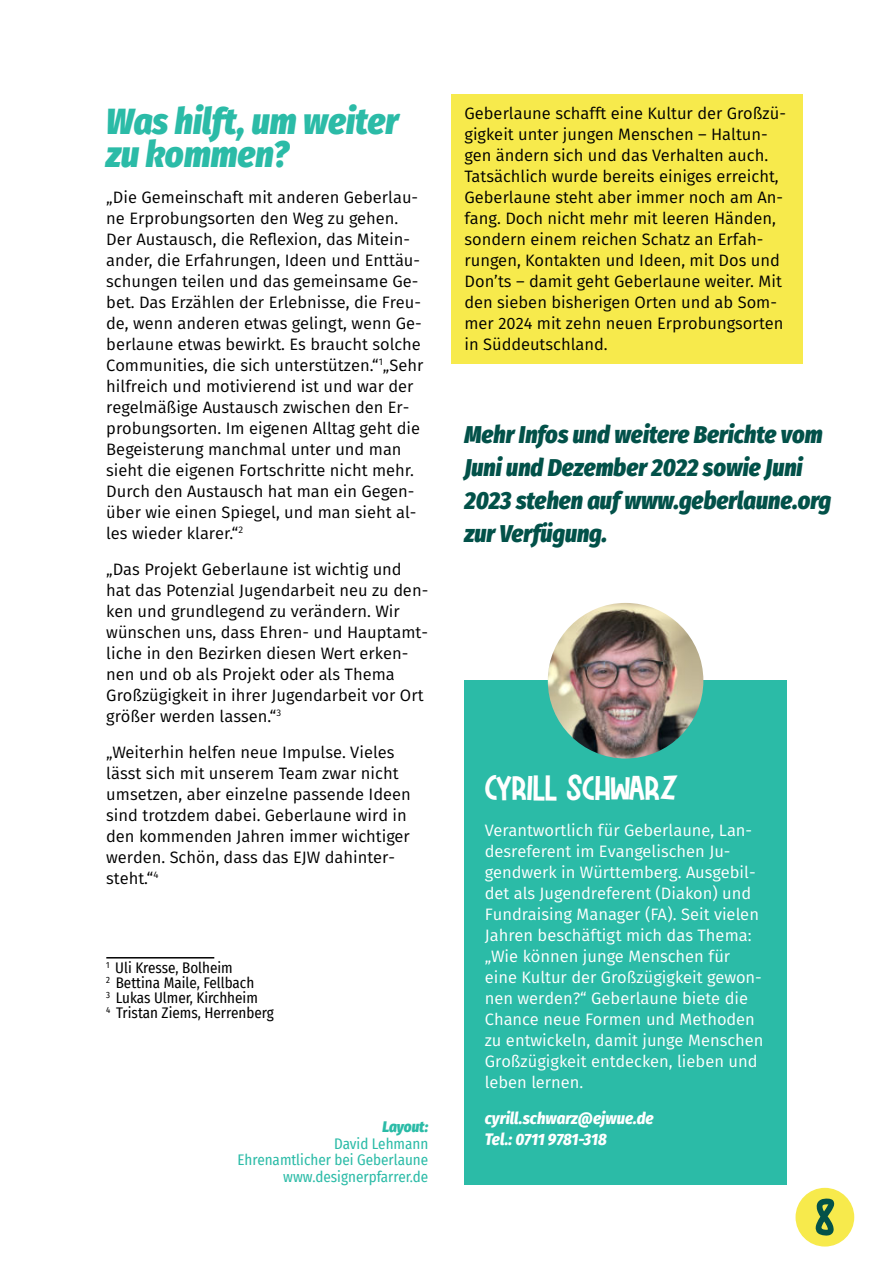
<style>
.page{position:relative;width:893px;height:1263px;background:#fff}
.page>*{position:absolute;margin:0;border:0;box-sizing:border-box;transform-origin:0 0}
.t1{font:51.9px "Rockinsoda";color:#035249}
.t2{font:italic 900 36px/33px "Fira Sans Condensed";color:#2bbba7}
.t3{font:36px "Rockinsoda";color:#fff}
.t4{font:italic 900 24px/33px "Fira Sans Condensed";color:#025149}
.t5{font:16.5px/21px "Fira Sans";color:#000}
.t6{font:16.5px/21px "Fira Sans";color:#fff}
.t7{font:italic 800 16.5px/21px "Fira Sans Condensed";color:#fff}
.t8{font:15px "Fira Sans Condensed";color:#000}
.t9{font:15px/16.5px "Fira Sans Condensed";color:#2bbba7;text-align:right}
.t10{font:italic 900 15px "Fira Sans Condensed";letter-spacing:-.005em;color:#2bbba7}
</style>
<div class="page">
<div style="left:795px;top:1188px;width:59px;height:58px;background:#f7ea4c;border-radius:50%"></div>
<div style="left:452px;top:95px;width:351px;height:269px;background:#f7ea4c"></div>
<hr style="left:106px;top:957px;width:108px;height:1px;background:#000">
<div style="left:464px;top:681px;width:323px;height:504px;background:#2bbba7"></div>
<img style="left:548px;top:603px;width:155px;height:155px;border-radius:50%">
<h2 class="t2" style="left:106px;top:105px;width:294px">Was hilft, um weiter zu kommen?</h2>
<p class="t5" style="left:106px;top:188px;width:319px">„Die Gemeinschaft mit anderen Geberlau&shy;ne Erprobungsorten den Weg zu gehen.<br>Der Austausch, die Reflexion, das Mitein&shy;ander, die Erfahrungen, Ideen und Enttäu&shy;schungen teilen und das gemeinsame Ge&shy;bet. Das Erzählen der Erlebnisse, die Freu&shy;de, wenn anderen etwas gelingt, wenn Ge&shy;berlaune etwas bewirkt. Es braucht solche Communities, die sich unterstützen.“<sup>1</sup>„Sehr hilfreich und motivierend ist und war der regelmäßige Austausch zwischen den Er&shy;probungsorten. Im eigenen Alltag geht die Begeisterung manchmal unter und man sieht die eigenen Fortschritte nicht mehr.<br>Durch den Austausch hat man ein Gegen&shy;über wie einen Spiegel, und man sieht al&shy;les wieder klarer.“<sup>2</sup></p>
<p class="t5" style="left:106px;top:560px;width:323px">„Das Projekt Geberlaune ist wichtig und hat das Potenzial Jugendarbeit neu zu den&shy;ken und grundlegend zu verändern. Wir wünschen uns, dass Ehren- und Hauptamt&shy;liche in den Bezirken diesen Wert erken&shy;nen und ob als Projekt oder als Thema Großzügigkeit in ihrer Jugendarbeit vor Ort größer werden lassen.“<sup>3</sup></p>
<p class="t5" style="left:106px;top:743px;width:306px">„Weiterhin helfen neue Impulse. Vieles lässt sich mit unserem Team zwar nicht umsetzen, aber einzelne passende Ideen sind trotzdem dabei. Geberlaune wird in den kommenden Jahren immer wichtiger werden. Schön, dass das EJW dahinter&shy;steht.“<sup>4</sup></p>
<p class="t8" style="left:106px;top:959px;width:128px"><sup>1</sup> Uli Kresse, Bolheim</p>
<p class="t8" style="left:106px;top:974px;width:149px"><sup>2</sup> Bettina Maile, Fellbach</p>
<p class="t8" style="left:106px;top:989px;width:153px"><sup>3</sup> Lukas Ulmer, Kirchheim</p>
<p class="t8" style="left:106px;top:1004px;width:169px"><sup>4</sup> Tristan Ziems, Herrenberg</p>
<p class="t10" style="left:382px;top:1118px;width:47px">Layout:</p>
<p class="t9" style="left:238px;top:1135px;width:192px">David Lehmann<br>Ehrenamtlicher bei Geberlaune www.designerpfarrer.de</p>
<p class="t5" style="left:464px;top:103px;width:323px">Geberlaune schafft eine Kultur der Großzü&shy;gigkeit unter jungen Menschen – Haltun&shy;gen ändern sich und das Verhalten auch.<br>Tatsächlich wurde bereits einiges erreicht, Geberlaune steht aber immer noch am An&shy;fang. Doch nicht mehr mit leeren Händen, sondern einem reichen Schatz an Erfah&shy;rungen, Kontakten und Ideen, mit Dos und Don’ts – damit geht Geberlaune weiter. Mit den sieben bisherigen Orten und ab Som&shy;mer 2024 mit zehn neuen Erprobungsorten in Süddeutschland.</p>
<h3 class="t4" style="left:464px;top:418px;width:368px">Mehr Infos und weitere Berichte vom<br>Juni und Dezember 2022 sowie Juni<br>2023 stehen auf www.geberlaune.org zur Verfügung.</h3>
<h2 class="t3" style="left:485px;top:771px;width:195px">CYRILL SCHWARZ</h2>
<p class="t6" style="left:485px;top:821px;width:280px">Verantwortlich für Geberlaune, Lan&shy;desreferent im Evangelischen Ju&shy;gendwerk in Württemberg. Ausgebil&shy;det als Jugendreferent (Diakon) und Fundraising Manager (FA). Seit vielen Jahren beschäftigt mich das Thema: „Wie können junge Menschen für eine Kultur der Großzügigkeit gewon&shy;nen werden?“ Geberlaune biete die Chance neue Formen und Methoden zu entwickeln, damit junge Menschen Großzügigkeit entdecken, lieben und leben lernen.</p>
<p class="t7" style="left:485px;top:1108px;width:170px">cyrill.schwarz@ejwue.de<br>Tel.: 0711 9781-318</p>
<h1 class="t1" style="left:815px;top:1193px;width:22px">8</h1>
</div>
